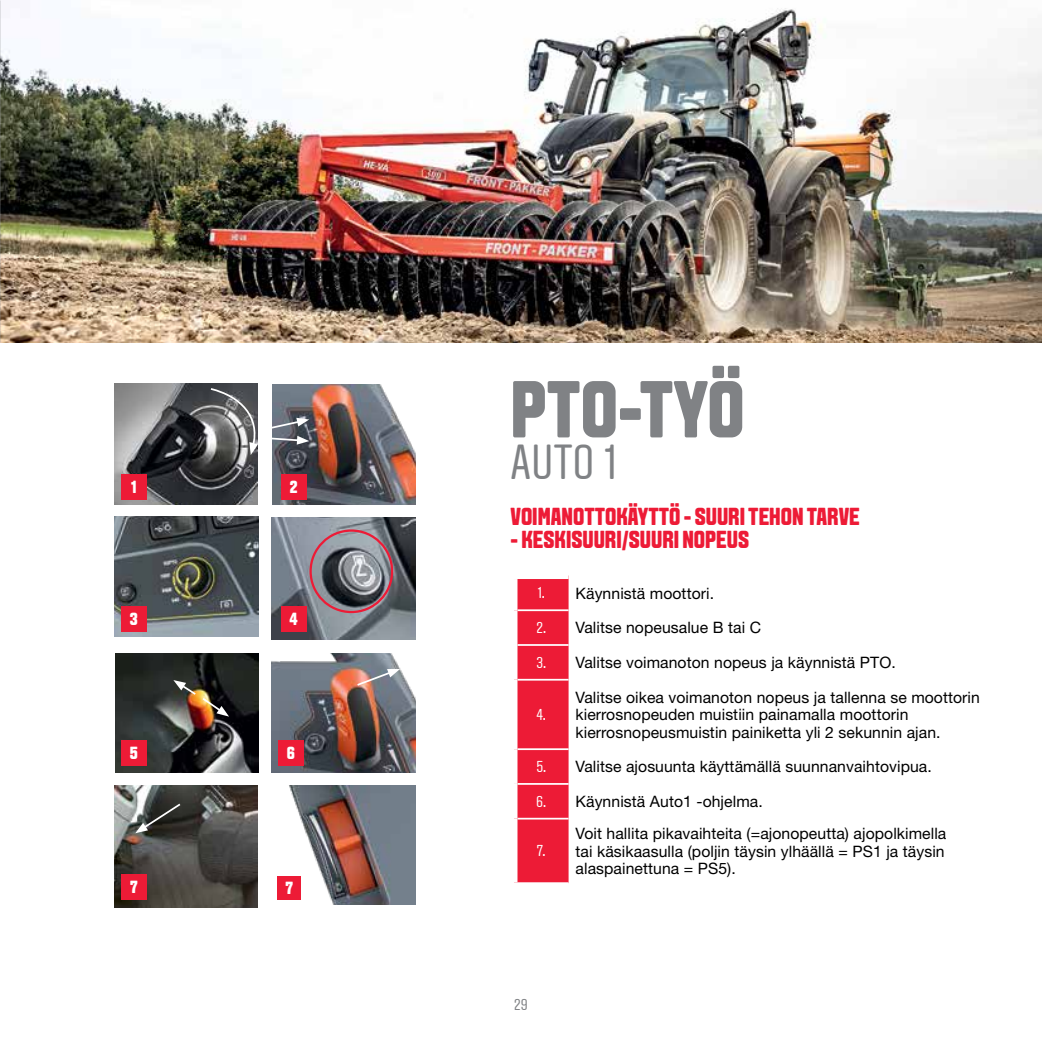
<style>
.page{position:relative;width:1042px;height:1042px;background:#fff}
.page>*{position:absolute;margin:0;border:0;box-sizing:border-box;transform-origin:0 0}
.t1{font:800 80.5px "VALTRA Aveny T";color:#808285}
.t2{font:49px "VALTRA Aveny T";color:#808285}
.t3{font:800 24.5px "VALTRA Aveny T";color:#ed1b36}
.t4{font:800 17.5px "VALTRA Aveny T";color:#fff}
.t5{font:15.75px/17.5px "Helvetica Neue LT Std";letter-spacing:.005em;color:#000}
.t6{font:15.75px "VALTRA Aveny T";color:#fff}
.t7{font:15.75px "VALTRA Aveny T";color:#808285}
.s1{font-family:"VALTRA Aveny T";color:#fff}
</style>
<div class="page">
<img style="left:114px;top:516px;width:144px;height:121px">
<img style="left:0;top:0;width:1042px;height:342px">
<img style="left:272px;top:518px;width:144px;height:121px">
<div style="left:309px;top:529px;width:84px;height:84px;border:2px solid #ed1b36;border-radius:50%"></div>
<img style="left:114px;top:786px;width:143px;height:121px">
<svg style="left:135px;top:802px;width:47px;height:31px"></svg>
<img style="left:115px;top:653px;width:143px;height:119px">
<img style="left:173px;top:680px;width:56px;height:36px">
<img style="left:272px;top:653px;width:144px;height:119px">
<img style="left:277px;top:786px;width:139px;height:119px">
<img style="left:272px;top:384px;width:144px;height:121px">
<img style="left:114px;top:383px;width:143px;height:122px">
<div style="left:121px;top:474px;width:26px;height:25px;background:#ed1b36"></div>
<div style="left:281px;top:474px;width:25px;height:25px;background:#ed1b36"></div>
<div style="left:121px;top:606px;width:26px;height:26px;background:#ed1b36"></div>
<div style="left:121px;top:740px;width:26px;height:25px;background:#ed1b36"></div>
<div style="left:281px;top:606px;width:25px;height:26px;background:#ed1b36"></div>
<div style="left:278px;top:740px;width:26px;height:26px;background:#ed1b36"></div>
<div style="left:121px;top:873px;width:26px;height:26px;background:#ed1b36"></div>
<svg style="left:189px;top:387px;width:120px;height:68px"></svg>
<svg style="left:355px;top:669px;width:45px;height:18px"></svg>
<svg style="left:517px;top:579px;width:51px;height:303px;background:#ed223d"></svg>
<hr style="left:517px;top:609px;width:51px;height:2px;background:#fff">
<hr style="left:517px;top:644px;width:51px;height:2px;background:#fff">
<hr style="left:517px;top:679px;width:51px;height:1px;background:#fff">
<hr style="left:517px;top:748px;width:51px;height:2px;background:#fff">
<hr style="left:517px;top:783px;width:51px;height:2px;background:#fff">
<hr style="left:517px;top:818px;width:51px;height:1px;background:#fff">
<div style="left:277px;top:876px;width:24px;height:23px;background:#ed1b36"></div>
<p class="t4" style="left:131px;top:475px;width:7px">1</p>
<p class="t4" style="left:290px;top:475px;width:9px">2</p>
<p class="t4" style="left:130px;top:607px;width:9px">3</p>
<p class="t4" style="left:289px;top:607px;width:10px">4</p>
<p class="t4" style="left:130px;top:741px;width:10px">5</p>
<p class="t4" style="left:287px;top:742px;width:10px">6</p>
<p class="t4" style="left:130px;top:875px;width:9px">7</p>
<p class="t4" style="left:285px;top:876px;width:9px">7</p>
<h1 class="t1" style="left:510px;top:357px;width:236px">PTO-TYÖ</h1>
<h2 class="t2" style="left:510px;top:431px;width:108px">AUTO 1</h2>
<h3 class="t3" style="left:510px;top:500px;width:351px">VOIMANOTTOKÄYTTÖ - SUURI TEHON TARVE</h3>
<h3 class="t3" style="left:510px;top:523px;width:240px">- KESKISUURI/SUURI NOPEUS</h3>
<p class="t5" style="left:538px;top:584px;width:178px"><span class="s1">1.</span> Käynnistä moottori.</p>
<p class="t5" style="left:536px;top:619px;width:226px"><span class="s1">2.</span> Valitse nopeusalue B tai C</p>
<p class="t5" style="left:536px;top:653px;width:361px"><span class="s1">3.</span> Valitse voimanoton nopeus ja käynnistä PTO.</p>
<p class="t6" style="left:536px;top:704px;width:11px">4.</p>
<p class="t5" style="left:575px;top:688px;width:406px">Valitse oikea voimanoton nopeus ja tallenna se moottorin kierrosnopeuden muistiin painamalla moottorin kierrosnopeusmuistin painiketta yli 2 sekunnin ajan.</p>
<p class="t5" style="left:536px;top:757px;width:397px"><span class="s1">5.</span> Valitse ajosuunta käyttämällä suunnanvaihtovipua.</p>
<p class="t5" style="left:536px;top:792px;width:228px"><span class="s1">6.</span> Käynnistä Auto1 -ohjelma.</p>
<p class="t6" style="left:537px;top:841px;width:10px">7.</p>
<p class="t5" style="left:575px;top:824px;width:372px;text-align:justify">Voit hallita pikavaihteita (=ajonopeutta) ajopolkimella tai käsikaasulla (poljin täysin ylhäällä = PS1 ja täysin alaspainettuna = PS5).</p>
<p class="t7" style="left:514px;top:994px;width:15px">29</p>
</div>
